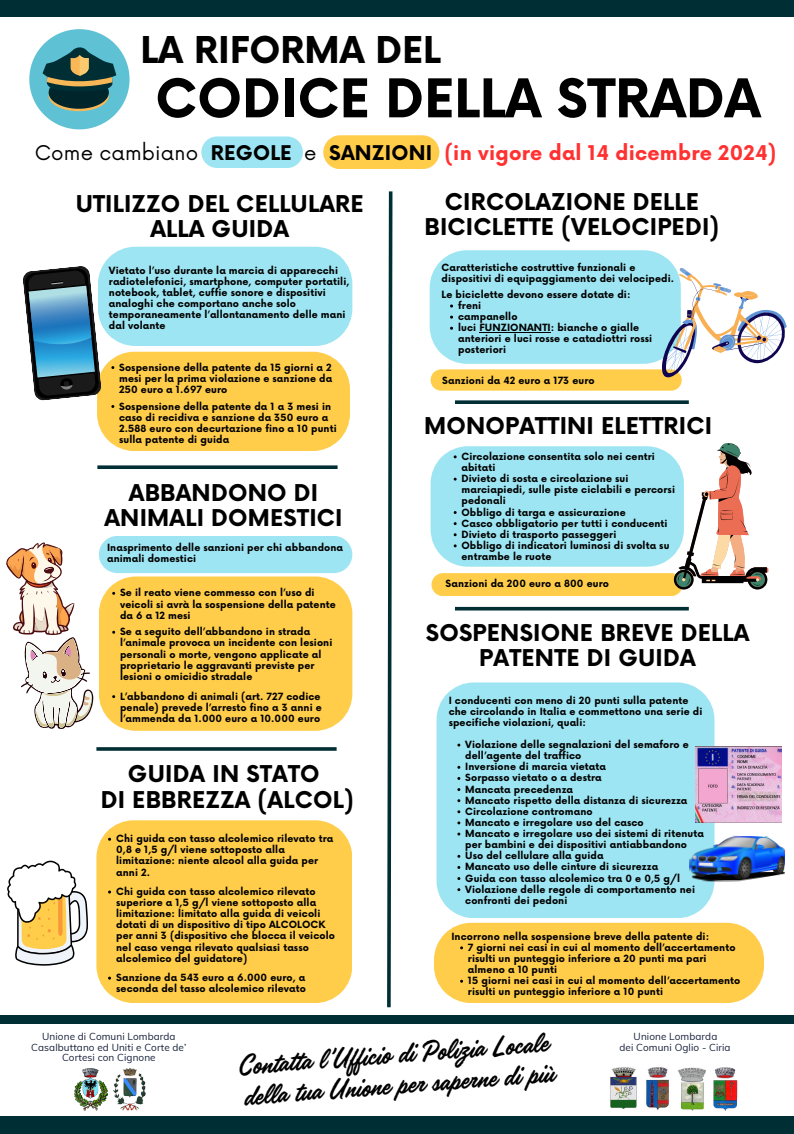
<style>
.page{position:relative;width:794px;height:1134px;background:#fff}
.page>*{position:absolute;margin:0;border:0;box-sizing:border-box;transform-origin:0 0}
.t1{font:700 52px "Now";color:#000}
.t2{font:700 36px "Now";color:#000}
.t3{font:31.84px/30.6px "Handelson One";color:#000}
.t4{font:700 22.56px/25.2px "Now";letter-spacing:.01em;color:#000;text-align:center}
.t5{font:700 19.76px "Now";letter-spacing:.01em;color:#ff3131}
.t6{font:9.96px/10.8px "Muli";letter-spacing:.01em;color:#152039;text-align:center}
.t7{font:700 9.72px/11.1px "Now";letter-spacing:.01em;color:#000}
.s1{font-weight:400;color:#000}
.s2{color:#000}
</style>
<div class="page">
<img style="left:610px;top:1067px;width:27px;height:42px">
<img style="left:646px;top:1068px;width:23px;height:42px">
<img style="left:678px;top:1068px;width:27px;height:42px">
<img style="left:713px;top:1068px;width:25px;height:42px">
<svg style="left:29px;top:29px;width:101px;height:100px"></svg>
<div style="left:0;top:1116px;width:794px;height:18px;background:#002e35"></div>
<div style="left:0;top:0;width:794px;height:17px;background:#002e35"></div>
<svg style="left:387px;top:191px;width:6px;height:817px"></svg>
<div style="left:0;top:1015px;width:794px;height:9px;background:#002e35"></div>
<div style="left:201px;top:136px;width:102px;height:32px;background:#9de5f2;border-radius:16px"></div>
<svg style="left:323px;top:135px;width:116px;height:34px;background:#ffd055"></svg>
<svg style="left:7px;top:860px;width:81px;height:106px"></svg>
<svg style="left:6px;top:542px;width:87px;height:187px"></svg>
<svg style="left:97px;top:465px;width:240px;height:4px"></svg>
<div style="left:99px;top:536px;width:253px;height:37px;background:#9de5f2"></div>
<div style="left:99px;top:577px;width:253px;height:154px;background:#ffcd49"></div>
<svg style="left:96px;top:747px;width:241px;height:4px"></svg>
<div style="left:96px;top:820px;width:256px;height:183px;background:#ffcd49"></div>
<svg style="left:455px;top:400px;width:234px;height:4px"></svg>
<svg style="left:430px;top:250px;width:357px;height:141px"></svg>
<svg style="left:455px;top:607px;width:234px;height:4px"></svg>
<div style="left:436px;top:682px;width:278px;height:236px;background:#9de5f2"></div>
<img style="left:695px;top:747px;width:87px;height:75px">
<img style="left:689px;top:835px;width:96px;height:48px">
<svg style="left:430px;top:443px;width:338px;height:153px"></svg>
<img style="left:75px;top:1068px;width:32px;height:42px">
<img style="left:113px;top:1068px;width:33px;height:42px">
<svg style="left:23px;top:247px;width:329px;height:204px"></svg>
<div style="left:434px;top:923px;width:330px;height:80px;background:#ffcd49"></div>
<p class="t2" style="left:141px;top:30px;width:302px">LA RIFORMA DEL</p>
<p class="t1" style="left:155px;top:71px;width:607px">CODICE DELLA STRADA</p>
<p class="t5" style="left:35px;top:142px;width:743px"><span class="s1">Come cambiano</span> <span class="s2">REGOLE</span> <span class="s1">e</span> <span class="s2">SANZIONI</span> (in vigore dal 14 dicembre 2024)</p>
<h6 class="t4" style="left:76px;top:192px;width:289px">UTILIZZO DEL CELLULARE<br>ALLA GUIDA</h6>
<p class="t7" style="left:109px;top:265px;width:242px">Vietato l’uso durante la marcia di apparecchi radiotelefonici, smartphone, computer portatili, notebook, tablet, cuffie sonore e dispositivi analoghi che comportano anche solo temporaneamente l’allontanamento delle mani dal volante</p>
<p class="t7" style="left:119px;top:362px;width:215px;text-align:justify">Sospensione della patente da 15 giorni a 2 mesi per la prima violazione e sanzione da 250 euro a 1.697 euro</p>
<p class="t7" style="left:119px;top:401px;width:219px">Sospensione della patente da 1 a 3 mesi in caso di recidiva e sanzione da 350 euro a 2.588 euro con decurtazione fino a 10 punti sulla patente di guida</p>
<p class="t4" style="left:424px;top:191px;width:296px">CIRCOLAZIONE DELLE<br>BICICLETTE (VELOCIPEDI)</p>
<h4 class="t7" style="left:442px;top:262px;width:234px">Caratteristiche costruttive funzionali e dispositivi di equipaggiamento dei velocipedi.</h4>
<p class="t7" style="left:442px;top:289px;width:190px">Le biciclette devono essere dotate di:</p>
<h4 class="t7" style="left:458px;top:301px;width:25px">freni</h4>
<h6 class="t7" style="left:458px;top:312px;width:61px">campanello</h6>
<h6 class="t7" style="left:458px;top:323px;width:196px">luci FUNZIONANTI: bianche o gialle anteriori e luci rosse e catadiottri rossi posteriori</h6>
<h6 class="t7" style="left:442px;top:375px;width:154px">Sanzioni da 42 euro a 173 euro</h6>
<p class="t4" style="left:424px;top:414px;width:289px">MONOPATTINI ELETTRICI</p>
<h5 class="t4" style="left:104px;top:481px;width:240px">ABBANDONO DI<br>ANIMALI DOMESTICI</h5>
<p class="t7" style="left:107px;top:543px;width:238px">Inasprimento delle sanzioni per chi abbandona animali domestici</p>
<h4 class="t7" style="left:120px;top:588px;width:217px">Se il reato viene commesso con l’uso di veicoli si avrà la sospensione della patente da 6 a 12 mesi</h4>
<h6 class="t7" style="left:120px;top:627px;width:214px">Se a seguito dell’abbandono in strada l’animale provoca un incidente con lesioni personali o morte, vengono applicate al proprietario le aggravanti previste per lesioni o omicidio stradale</h6>
<p class="t7" style="left:120px;top:691px;width:203px">L’abbandono di animali (art. 727 codice penale) prevede l’arresto fino a 3 anni e l’ammenda da 1.000 euro a 10.000 euro</p>
<p class="t4" style="left:101px;top:763px;width:255px">GUIDA IN STATO<br>DI EBBREZZA (ALCOL)</p>
<p class="t7" style="left:116px;top:834px;width:219px">Chi guida con tasso alcolemico rilevato tra<br>0,8 e 1,5 g/l viene sottoposto alla limitazione: niente alcool alla guida per anni 2.</p>
<p class="t7" style="left:116px;top:887px;width:220px">Chi guida con tasso alcolemico rilevato superiore a 1,5 g/l viene sottoposto alla limitazione: limitato alla guida di veicoli dotati di un dispositivo di tipo ALCOLOCK per anni 3 (dispositivo che blocca il veicolo nel caso venga rilevato qualsiasi tasso alcolemico del guidatore)</p>
<p class="t7" style="left:116px;top:973px;width:191px">Sanzione da 543 euro a 6.000 euro, a seconda del tasso alcolemico rilevato</p>
<p class="t7" style="left:461px;top:451px;width:195px">Circolazione consentita solo nei centri abitati</p>
<p class="t7" style="left:461px;top:474px;width:215px">Divieto di sosta e circolazione sui marciapiedi, sulle piste ciclabili e percorsi pedonali</p>
<p class="t7" style="left:461px;top:507px;width:166px">Obbligo di targa e assicurazione</p>
<p class="t7" style="left:461px;top:518px;width:208px">Casco obbligatorio per tutti i conducenti</p>
<p class="t7" style="left:461px;top:529px;width:156px">Divieto di trasporto passeggeri</p>
<p class="t7" style="left:461px;top:540px;width:209px">Obbligo di indicatori luminosi di svolta su entrambe le ruote</p>
<p class="t7" style="left:446px;top:579px;width:165px">Sanzioni da 200 euro a 800 euro</p>
<p class="t4" style="left:426px;top:621px;width:325px">SOSPENSIONE BREVE DELLA<br>PATENTE DI GUIDA</p>
<h6 class="t7" style="left:449px;top:695px;width:255px">I conducenti con meno di 20 punti sulla patente che circolando in Italia e commettono una serie di specifiche violazioni, quali:</h6>
<p class="t7" style="left:465px;top:740px;width:225px">Violazione delle segnalazioni del semaforo e dell’agente del traffico</p>
<h4 class="t7" style="left:465px;top:762px;width:142px">Inversione di marcia vietata</h4>
<p class="t7" style="left:465px;top:773px;width:138px">Sorpasso vietato o a destra</p>
<p class="t7" style="left:465px;top:784px;width:109px">Mancata precedenza</p>
<p class="t7" style="left:465px;top:795px;width:224px">Mancato rispetto della distanza di sicurezza</p>
<p class="t7" style="left:465px;top:806px;width:129px">Circolazione contromano</p>
<p class="t7" style="left:465px;top:818px;width:180px">Mancato e irregolare uso del casco</p>
<p class="t7" style="left:465px;top:829px;width:240px">Mancato e irregolare uso dei sistemi di ritenuta per bambini e dei dispositivi antiabbandono</p>
<p class="t7" style="left:465px;top:851px;width:140px">Uso del cellulare alla guida</p>
<p class="t7" style="left:465px;top:862px;width:194px">Mancato uso delle cinture di sicurezza</p>
<h4 class="t7" style="left:465px;top:873px;width:216px">Guida con tasso alcolemico tra 0 e 0,5 g/l</h4>
<h6 class="t7" style="left:465px;top:884px;width:231px">Violazione delle regole di comportamento nei confronti dei pedoni</h6>
<p class="t7" style="left:451px;top:931px;width:259px">Incorrono nella sospensione breve della patente di:</p>
<p class="t7" style="left:468px;top:942px;width:269px">7 giorni nei casi in cui al momento dell’accertamento risulti un punteggio inferiore a 20 punti ma pari almeno a 10 punti</p>
<p class="t7" style="left:468px;top:976px;width:274px">15 giorni nei casi in cui al momento dell’accertamento risulti un punteggio inferiore a 10 punti</p>
<p class="t6" style="left:31px;top:1031px;width:157px">Unione di Comuni Lombarda<br>Casalbuttano ed Uniti e Corte de’<br>Cortesi con Cignone</p>
<h1 class="t3" style="left:236px;top:1051px;width:317px;rotate:-4deg">Contat a l’Uf icio di Polizia Locale della tua Unione per saperne di più</h1>
<h2 class="t6" style="left:633px;top:1031px;width:85px">Unione Lombarda</h2>
<p class="t6" style="left:619px;top:1041px;width:113px">dei Comuni Oglio - Ciria</p>
</div>
